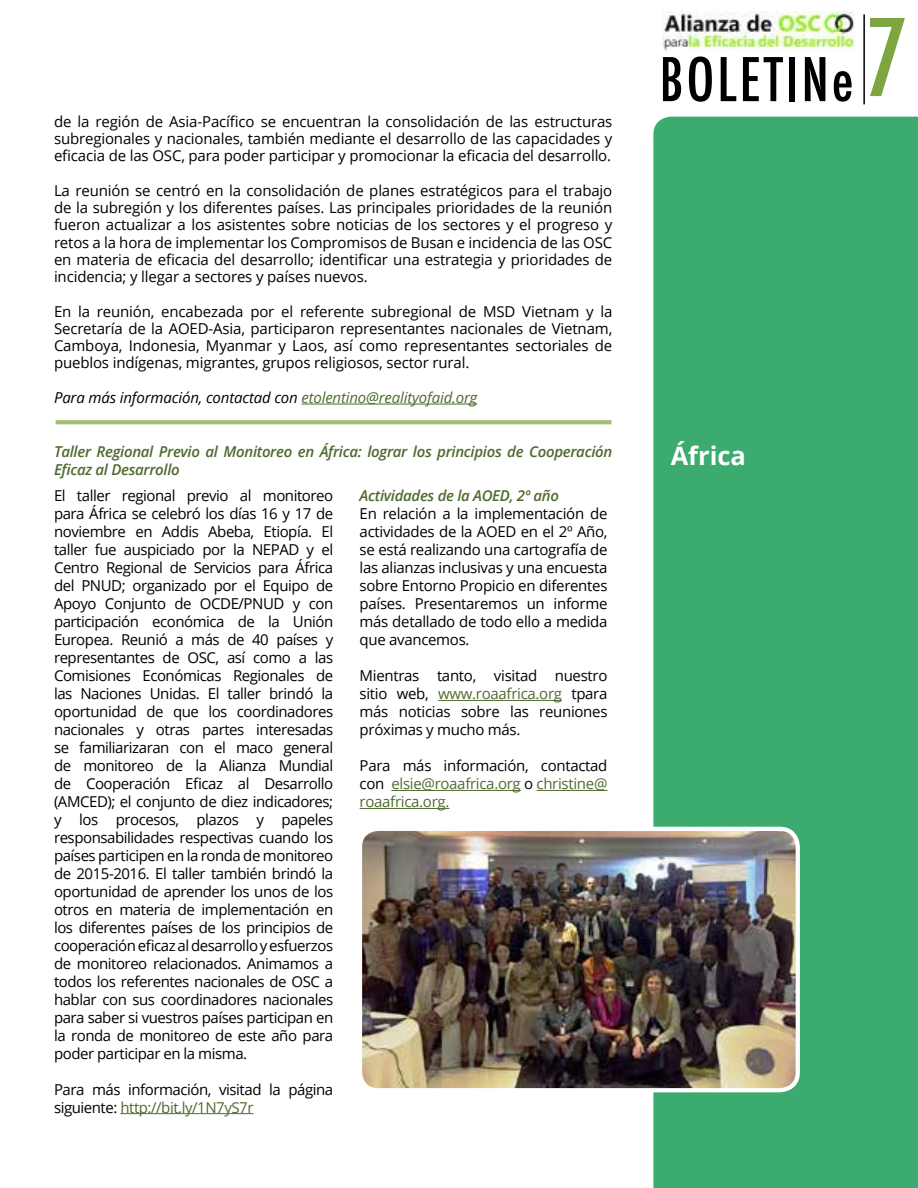
<style>
.page{position:relative;width:918px;height:1188px;background:#fff}
.page>*{position:absolute;margin:0;border:0;box-sizing:border-box;transform-origin:0 0}
.t1{font:500 condensed 103.5px "Futura";color:#7ea640}
.t2{font:500 condensed 58.5px "Futura";letter-spacing:.05em;color:#000}
.t3{font:700 25.5px "Open Sans";color:#fff}
.t4{font:15px/18px "Open Sans";letter-spacing:-.02em;color:#000;text-align:justify}
.t5{font:italic 600 15px/18px "Open Sans";letter-spacing:-.02em;color:#4f6a2e}
.t6{font:15px/18px "Open Sans";letter-spacing:-.02em;color:#4f6a2e;text-align:justify}
.t7{font:italic 15px "Open Sans";letter-spacing:-.01em;color:#000}
.s1{color:#4f6a2e}
.s2{color:#000}
</style>
<div class="page">
<div style="left:653px;top:117px;width:265px;height:1071px;background:#3bab6f"></div>
<hr style="left:863px;top:14px;width:2px;height:90px;background:#000101">
<hr style="left:301px;top:404px;width:177px;height:1px;background:#4f6a2e">
<svg style="left:56px;top:420px;width:556px;height:4px;background:#a5c07b"></svg>
<hr style="left:120px;top:1113px;width:134px;height:1px;background:#4f6a2e">
<img style="left:363px;top:829px;width:435px;height:261px">
<div style="left:358px;top:827px;width:442px;height:265px;border:4px solid #fff;border-radius:18px"></div>
<hr style="left:438px;top:700px;width:124px;height:1px;background:#4f6a2e">
<hr style="left:391px;top:790px;width:130px;height:1px;background:#4f6a2e">
<hr style="left:537px;top:790px;width:70px;height:1px;background:#4f6a2e">
<hr style="left:360px;top:808px;width:89px;height:1px;background:#4f6a2e">
<img style="left:663px;top:11px;width:193px;height:40px">
<p class="t4" style="left:54px;top:112px;width:560px;line-height:17.2px">de la región de Asia-Pacífico se encuentran la consolidación de las estructuras subregionales y nacionales, también mediante el desarrollo de las capacidades y eficacia de las OSC, para poder participar y promocionar la eficacia del desarrollo.</p>
<p class="t4" style="left:54px;top:181px;width:560px;line-height:17.2px">La reunión se centró en la consolidación de planes estratégicos para el trabajo de la subregión y los diferentes países. Las principales prioridades de la reunión fueron actualizar a los asistentes sobre noticias de los sectores y el progreso y retos a la hora de implementar los Compromisos de Busan e incidencia de las OSC en materia de eficacia del desarrollo; identificar una estrategia y prioridades de incidencia; y llegar a sectores y países nuevos.</p>
<p class="t4" style="left:54px;top:302px;width:560px;line-height:17.2px">En la reunión, encabezada por el referente subregional de MSD Vietnam y la Secretaría de la AOED-Asia, participaron representantes nacionales de Vietnam, Camboya, Indonesia, Myanmar y Laos, así como representantes sectoriales de pueblos indígenas, migrantes, grupos religiosos, sector rural.</p>
<p class="t7" style="left:54px;top:387px;width:425px">Para más información, contactad con <span class="s1">etolentino@realityofaid.org</span></p>
<p class="t5" style="left:54px;top:442px;width:560px">Taller Regional Previo al Monitoreo en África: lograr los principios de Cooperación<br>Eficaz al Desarrollo</p>
<p class="t4" style="left:54px;top:486px;width:281px">El taller regional previo al monitoreo para África se celebró los días 16 y 17 de noviembre en Addis Abeba, Etiopía. El taller fue auspiciado por la NEPAD y el Centro Regional de Servicios para África del PNUD; organizado por el Equipo de Apoyo Conjunto de OCDE/PNUD y con participación económica de la Unión Europea. Reunió a más de 40 países y representantes de OSC, así como a las Comisiones Económicas Regionales de las Naciones Unidas. El taller brindó la oportunidad de que los coordinadores nacionales y otras partes interesadas se familiarizaran con el maco general de monitoreo de la Alianza Mundial de Cooperación Eficaz al Desarrollo (AMCED); el conjunto de diez indicadores; y los procesos, plazos y papeles responsabilidades respectivas cuando los países participen en la ronda de monitoreo de 2015-2016. El taller también brindó la oportunidad de aprender los unos de los otros en materia de implementación en los diferentes países de los principios de cooperación eficaz al desarrollo y esfuerzos de monitoreo relacionados. Animamos a todos los referentes nacionales de OSC a hablar con sus coordinadores nacionales para saber si vuestros países participan en la ronda de monitoreo de este año para poder participar en la misma.</p>
<p class="t4" style="left:54px;top:1080px;width:281px">Para más información, visitad la página siguiente: <span class="s1">http://bit.ly/1N7yS7r</span></p>
<p class="t5" style="left:360px;top:487px;width:201px">Actividades de la AOED, 2º año</p>
<p class="t4" style="left:360px;top:504px;width:249px">En relación a la implementación de actividades de la AOED en el 2º Año, se está realizando una cartografía de las alianzas inclusivas y una encuesta sobre Entorno Propicio en diferentes países. Presentaremos un informe más detallado de todo ello a medida que avancemos.</p>
<p class="t4" style="left:360px;top:666px;width:249px">Mientras tanto, visitad nuestro sitio web, <span class="s1">www.roaafrica.org</span> tpara más noticias sobre las reuniones próximas y mucho más.</p>
<p class="t6" style="left:360px;top:756px;width:249px"><span class="s2">Para más información, contactad con</span> elsie@roaafrica.org <span class="s2">o</span> christine@ roaafrica.org.</p>
<h2 class="t2" style="left:660px;top:42px;width:195px">BOLETINe</h2>
<h1 class="t1" style="left:865px;top:-8px;width:44px">7</h1>
<h3 class="t3" style="left:671px;top:438px;width:77px">África</h3>
</div>
